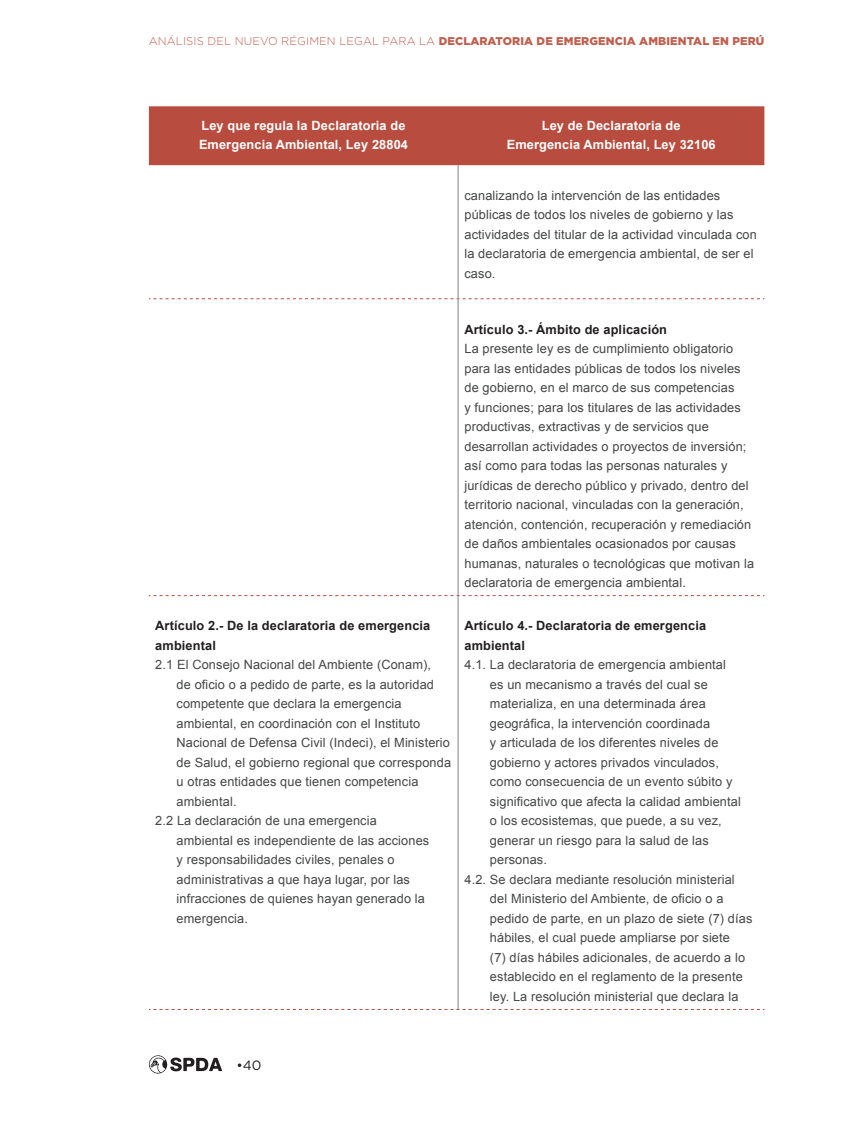
<style>
.page{position:relative;width:851px;height:1127px;background:#fff}
.page>*{position:absolute;margin:0;border:0;box-sizing:border-box;transform-origin:0 0}
.t1{font:13.5px "Gotham";color:#231f20}
.t2{font:12.75px/19.5px "Arial";letter-spacing:.01em;color:#454647}
.t3{font:700 12.75px/19.5px "Arial";letter-spacing:.01em;color:#231f20}
.t4{font:700 12.75px/19.5px "Arial";letter-spacing:.01em;color:#fff}
.t5{font:900 11.25px "Gotham";letter-spacing:.01em;color:#c05f4e}
.s1{font-weight:300}
</style>
<div class="page">
<svg style="left:148px;top:1055px;width:74px;height:19px"></svg>
<div style="left:149px;top:106px;width:615px;height:59px;background:#b84d3f"></div>
<hr style="left:457px;top:165px;width:1px;height:133px;background:#808285">
<hr style="left:457px;top:299px;width:1px;height:296px;background:#808285">
<hr style="left:457px;top:596px;width:1px;height:413px;background:#808285">
<svg style="left:149px;top:298px;width:615px;height:1px"></svg>
<svg style="left:149px;top:595px;width:615px;height:1px"></svg>
<svg style="left:149px;top:1009px;width:615px;height:1px"></svg>
<p class="t5" style="left:149px;top:33px;width:617px"><span class="s1">ANÁLISIS DEL NUEVO RÉGIMEN LEGAL PARA LA</span> DECLARATORIA DE EMERGENCIA AMBIENTAL EN PERÚ</p>
<p class="t4" style="left:199px;top:116px;width:210px">Ley que regula la Declaratoria de<br>Emergencia Ambiental, Ley 28804</p>
<p class="t4" style="left:506px;top:116px;width:210px;text-align:center">Ley de Declaratoria de<br>Emergencia Ambiental, Ley 32106</p>
<p class="t2" style="left:464px;top:185px;width:294px">canalizando la intervención de las entidades públicas de todos los niveles de gobierno y las actividades del titular de la actividad vinculada con la declaratoria de emergencia ambiental, de ser el caso.</p>
<p class="t3" style="left:155px;top:616px;width:276px">Artículo 2.- De la declaratoria de emergencia ambiental</p>
<p class="t2" style="left:155px;top:655px;width:277px">2.1 El Consejo Nacional del Ambiente (Conam),</p>
<p class="t2" style="left:176px;top:675px;width:259px">de oficio o a pedido de parte, es la autoridad</p>
<p class="t2" style="left:176px;top:694px;width:226px">competente que declara la emergencia</p>
<p class="t2" style="left:176px;top:714px;width:245px">ambiental, en coordinación con el Instituto</p>
<p class="t2" style="left:176px;top:733px;width:275px">Nacional de Defensa Civil (Indeci), el Ministerio</p>
<p class="t2" style="left:176px;top:753px;width:276px">de Salud, el gobierno regional que corresponda</p>
<p class="t2" style="left:176px;top:772px;width:243px">u otras entidades que tienen competencia</p>
<p class="t2" style="left:176px;top:792px;width:61px">ambiental.</p>
<p class="t2" style="left:155px;top:811px;width:223px">2.2 La declaración de una emergencia</p>
<p class="t2" style="left:176px;top:831px;width:254px">ambiental es independiente de las acciones</p>
<p class="t2" style="left:176px;top:850px;width:220px">y responsabilidades civiles, penales o</p>
<p class="t2" style="left:176px;top:870px;width:235px">administrativas a que haya lugar, por las</p>
<p class="t2" style="left:176px;top:889px;width:250px">infracciones de quienes hayan generado la</p>
<p class="t2" style="left:176px;top:909px;width:73px">emergencia.</p>
<p class="t3" style="left:464px;top:320px;width:204px">Artículo 3.- Ámbito de aplicación</p>
<p class="t2" style="left:464px;top:339px;width:291px">La presente ley es de cumplimiento obligatorio para las entidades públicas de todos los niveles de gobierno, en el marco de sus competencias<br>y funciones; para los titulares de las actividades productivas, extractivas y de servicios que desarrollan actividades o proyectos de inversión; así como para todas las personas naturales y jurídicas de derecho público y privado, dentro del territorio nacional, vinculadas con la generación, atención, contención, recuperación y remediación de daños ambientales ocasionados por causas humanas, naturales o tecnológicas que motivan la declaratoria de emergencia ambiental.</p>
<p class="t3" style="left:464px;top:616px;width:243px">Artículo 4.- Declaratoria de emergencia ambiental</p>
<p class="t2" style="left:464px;top:655px;width:263px">4.1. La declaratoria de emergencia ambiental</p>
<p class="t2" style="left:490px;top:675px;width:219px">es un mecanismo a través del cual se</p>
<p class="t2" style="left:490px;top:694px;width:217px">materializa, en una determinada área</p>
<p class="t2" style="left:490px;top:714px;width:222px">geográfica, la intervención coordinada</p>
<p class="t2" style="left:490px;top:733px;width:230px">y articulada de los diferentes niveles de</p>
<p class="t2" style="left:490px;top:752px;width:230px">gobierno y actores privados vinculados,</p>
<p class="t2" style="left:490px;top:772px;width:244px">como consecuencia de un evento súbito y</p>
<p class="t2" style="left:490px;top:791px;width:252px">significativo que afecta la calidad ambiental</p>
<p class="t2" style="left:490px;top:811px;width:233px">o los ecosistemas, que puede, a su vez,</p>
<p class="t2" style="left:490px;top:830px;width:220px">generar un riesgo para la salud de las</p>
<p class="t2" style="left:490px;top:850px;width:59px">personas.</p>
<p class="t2" style="left:464px;top:869px;width:272px">4.2. Se declara mediante resolución ministerial</p>
<p class="t2" style="left:490px;top:889px;width:235px">del Ministerio del Ambiente, de oficio o a</p>
<p class="t2" style="left:490px;top:908px;width:264px">pedido de parte, en un plazo de siete (7) días</p>
<p class="t2" style="left:490px;top:928px;width:241px">hábiles, el cual puede ampliarse por siete</p>
<p class="t2" style="left:490px;top:947px;width:257px">(7) días hábiles adicionales, de acuerdo a lo</p>
<p class="t2" style="left:490px;top:967px;width:254px">establecido en el reglamento de la presente</p>
<p class="t2" style="left:490px;top:986px;width:250px">ley. La resolución ministerial que declara la</p>
<p class="t1" style="left:236px;top:1056px;width:27px">•40</p>
</div>
